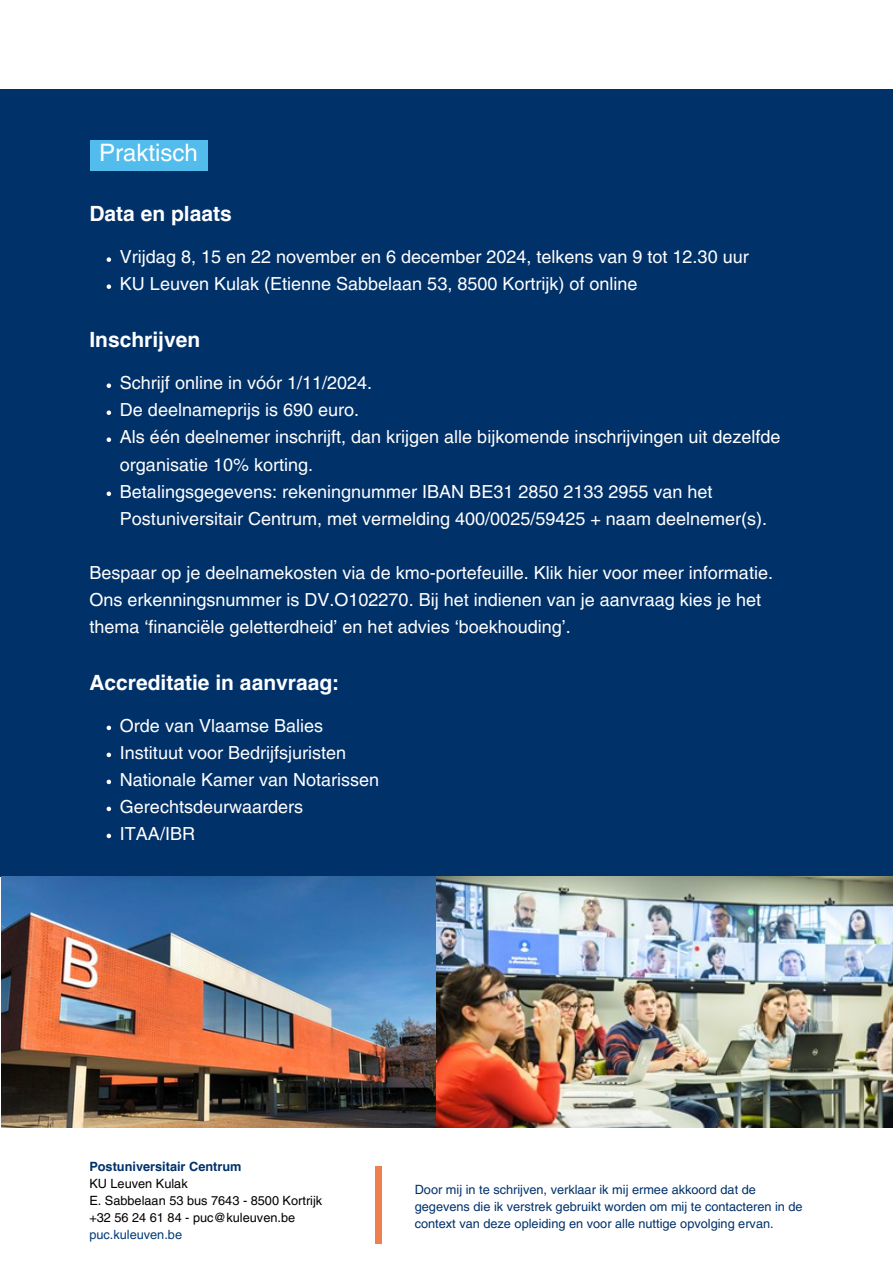
<style>
.page{position:relative;width:893px;height:1264px;background:#fff}
.page>*{position:absolute;margin:0;border:0;box-sizing:border-box;transform-origin:0 0}
.t1{font:24px "Helvetica LT Pro";color:#fff}
.t2{font:700 21px "Helvetica LT Pro";color:#fff}
.t3{font:18px/27px "Helvetica LT Pro";color:#fff}
.t4{font:12.75px/17px "Helvetica LT Pro";color:#003169}
.t5{font:12.75px "Helvetica LT Pro";color:#000}
.t6{font:700 12.75px "Helvetica LT Pro";color:#003169}
.t7{font:12.75px "Helvetica LT Pro";color:#003b77}
</style>
<div class="page">
<div style="left:375px;top:1165px;width:7px;height:78px;background:#ef7f4e"></div>
<div style="left:0;top:89px;width:892px;height:787px;background:#003169"></div>
<svg style="left:107px;top:257px;width:4px;height:5px"></svg>
<svg style="left:107px;top:284px;width:4px;height:5px"></svg>
<svg style="left:107px;top:383px;width:4px;height:5px"></svg>
<svg style="left:107px;top:410px;width:4px;height:5px"></svg>
<svg style="left:107px;top:437px;width:4px;height:5px"></svg>
<svg style="left:107px;top:491px;width:4px;height:5px"></svg>
<svg style="left:107px;top:725px;width:4px;height:5px"></svg>
<svg style="left:107px;top:752px;width:4px;height:5px"></svg>
<svg style="left:107px;top:779px;width:4px;height:5px"></svg>
<svg style="left:107px;top:806px;width:4px;height:5px"></svg>
<svg style="left:107px;top:833px;width:4px;height:5px"></svg>
<div style="left:90px;top:140px;width:117px;height:31px;background:#52bdec"></div>
<img style="left:1px;top:876px;width:891px;height:251px">
<p class="t1" style="left:99px;top:143px;width:100px">Praktisch</p>
<h1 class="t2" style="left:89px;top:206px;width:144px">Data en plaats</h1>
<h2 class="t3" style="left:120px;top:245px;width:630px">Vrijdag 8, 15 en 22 november en 6 december 2024, telkens van 9 tot 12.30 uur</h2>
<p class="t3" style="left:120px;top:272px;width:519px">KU Leuven Kulak (Etienne Sabbelaan 53, 8500 Kortrijk) of online</p>
<p class="t2" style="left:89px;top:332px;width:112px">Inschrijven</p>
<h2 class="t3" style="left:120px;top:371px;width:254px">Schrijf online in vóór 1/11/2024.</h2>
<p class="t3" style="left:120px;top:398px;width:241px">De deelnameprijs is 690 euro.</p>
<p class="t3" style="left:120px;top:425px;width:662px">Als één deelnemer inschrijft, dan krijgen alle bijkomende inschrijvingen uit dezelfde organisatie 10% korting.</p>
<p class="t3" style="left:120px;top:479px;width:648px">Betalingsgegevens: rekeningnummer IBAN BE31 2850 2133 2955 van het<br>Postuniversitair Centrum, met vermelding 400/0025/59425 + naam deelnemer(s).</p>
<p class="t3" style="left:89px;top:560px;width:685px">Bespaar op je deelnamekosten via de kmo-portefeuille. Klik hier voor meer informatie.<br>Ons erkenningsnummer is DV.O102270. Bij het indienen van je aanvraag kies je het thema ‘financiële geletterdheid’ en het advies ‘boekhouding’.</p>
<h3 class="t2" style="left:89px;top:674px;width:251px">Accreditatie in aanvraag:</h3>
<h2 class="t3" style="left:120px;top:713px;width:205px">Orde van Vlaamse Balies</h2>
<p class="t3" style="left:120px;top:740px;width:228px">Instituut voor Bedrijfsjuristen</p>
<p class="t3" style="left:120px;top:767px;width:261px">Nationale Kamer van Notarissen</p>
<p class="t3" style="left:120px;top:794px;width:185px">Gerechtsdeurwaarders</p>
<p class="t3" style="left:120px;top:821px;width:77px">ITAA/IBR</p>
<p class="t6" style="left:89px;top:1161px;width:154px">Postuniversitair Centrum</p>
<p class="t5" style="left:89px;top:1178px;width:100px">KU Leuven Kulak</p>
<p class="t5" style="left:89px;top:1195px;width:234px">E. Sabbelaan 53 bus 7643 - 8500 Kortrijk</p>
<p class="t5" style="left:89px;top:1212px;width:207px">+32 56 24 61 84 - puc@kuleuven.be</p>
<p class="t7" style="left:89px;top:1229px;width:94px">puc.kuleuven.be</p>
<p class="t4" style="left:415px;top:1182px;width:389px">Door mij in te schrijven, verklaar ik mij ermee akkoord dat de gegevens die ik verstrek gebruikt worden om mij te contacteren in de context van deze opleiding en voor alle nuttige opvolging ervan.</p>
</div>
